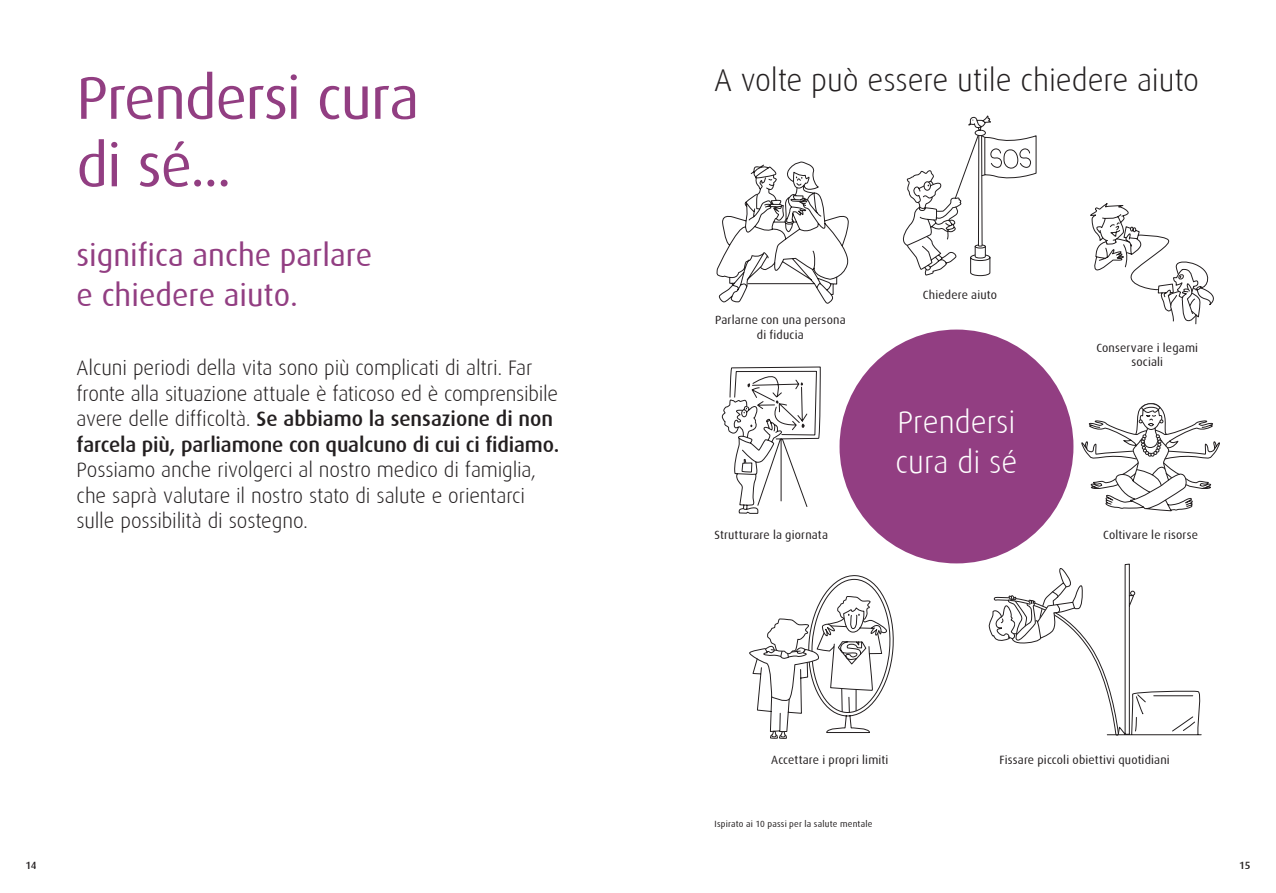
<style>
.page{position:relative;width:1276px;height:893px;background:#fff}
.page>*{position:absolute;margin:0;border:0;box-sizing:border-box;transform-origin:0 0}
.t1{font:60px/67.5px "Dax";letter-spacing:-.02em;color:#923e82}
.t2{font:31.5px/39.8px "Dax";color:#923e82}
.t3{font:300 31.5px "Dax";letter-spacing:-.005em;color:#231f20}
.t4{font:300 31.5px/39.8px "Dax";color:#fff}
.t5{font:300 21px/25.5px "Dax";letter-spacing:-.01em;color:#231f20}
.t6{font:12px/14.2px "Dax";letter-spacing:.015em;color:#231f20;text-align:center}
.t7{font:500 10.5px "Dax";color:#231f20}
.t8{font:9px "Dax";letter-spacing:.025em;color:#231f20}
.s1{font-weight:500}
</style>
<div class="page">
<div style="left:839px;top:330px;width:234px;height:233px;background:#923e82;border-radius:50%"></div>
<svg style="left:1081px;top:403px;width:139px;height:109px"></svg>
<svg style="left:902px;top:115px;width:135px;height:162px"></svg>
<svg style="left:716px;top:161px;width:133px;height:143px"></svg>
<svg style="left:988px;top:563px;width:214px;height:173px"></svg>
<svg style="left:721px;top:367px;width:100px;height:147px"></svg>
<svg style="left:749px;top:575px;width:145px;height:164px"></svg>
<svg style="left:1090px;top:204px;width:124px;height:121px"></svg>
<h1 class="t1" style="left:77px;top:65px;width:344px">Prendersi cura di sé...</h1>
<h2 class="t2" style="left:77px;top:235px;width:297px">significa anche parlare e chiedere aiuto.</h2>
<p class="t5" style="left:77px;top:355px;width:484px">Alcuni periodi della vita sono più complicati di altri. Far fronte alla situazione attuale è faticoso ed è comprensibile avere delle difficoltà. <span class="s1">Se abbiamo la sensazione di non farcela più, parliamone con qualcuno di cui ci fidiamo.</span></p>
<p class="t5" style="left:77px;top:457px;width:461px">Possiamo anche rivolgerci al nostro medico di famiglia, che saprà valutare il nostro stato di salute e orientarci sulle possibilità di sostegno.</p>
<h2 class="t3" style="left:714px;top:63px;width:486px">A volte può essere utile chiedere aiuto</h2>
<p class="t6" style="left:715px;top:313px;width:132px">Parlarne con una persona di fiducia</p>
<p class="t6" style="left:714px;top:528px;width:115px">Strutturare la giornata</p>
<p class="t6" style="left:923px;top:288px;width:76px">Chiedere aiuto</p>
<h2 class="t4" style="left:895px;top:403px;width:124px">Prendersi cura di sé</h2>
<p class="t6" style="left:1096px;top:341px;width:103px">Conservare i legami sociali</p>
<p class="t6" style="left:1103px;top:528px;width:96px">Coltivare le risorse</p>
<p class="t6" style="left:771px;top:753px;width:119px">Accettare i propri limiti</p>
<p class="t6" style="left:999px;top:753px;width:172px">Fissare piccoli obiettivi quotidiani</p>
<p class="t8" style="left:714px;top:819px;width:159px">Ispirato ai 10 passi per la salute mentale</p>
<p class="t7" style="left:26px;top:859px;width:13px">14</p>
<p class="t7" style="left:1239px;top:859px;width:13px">15</p>
</div>
